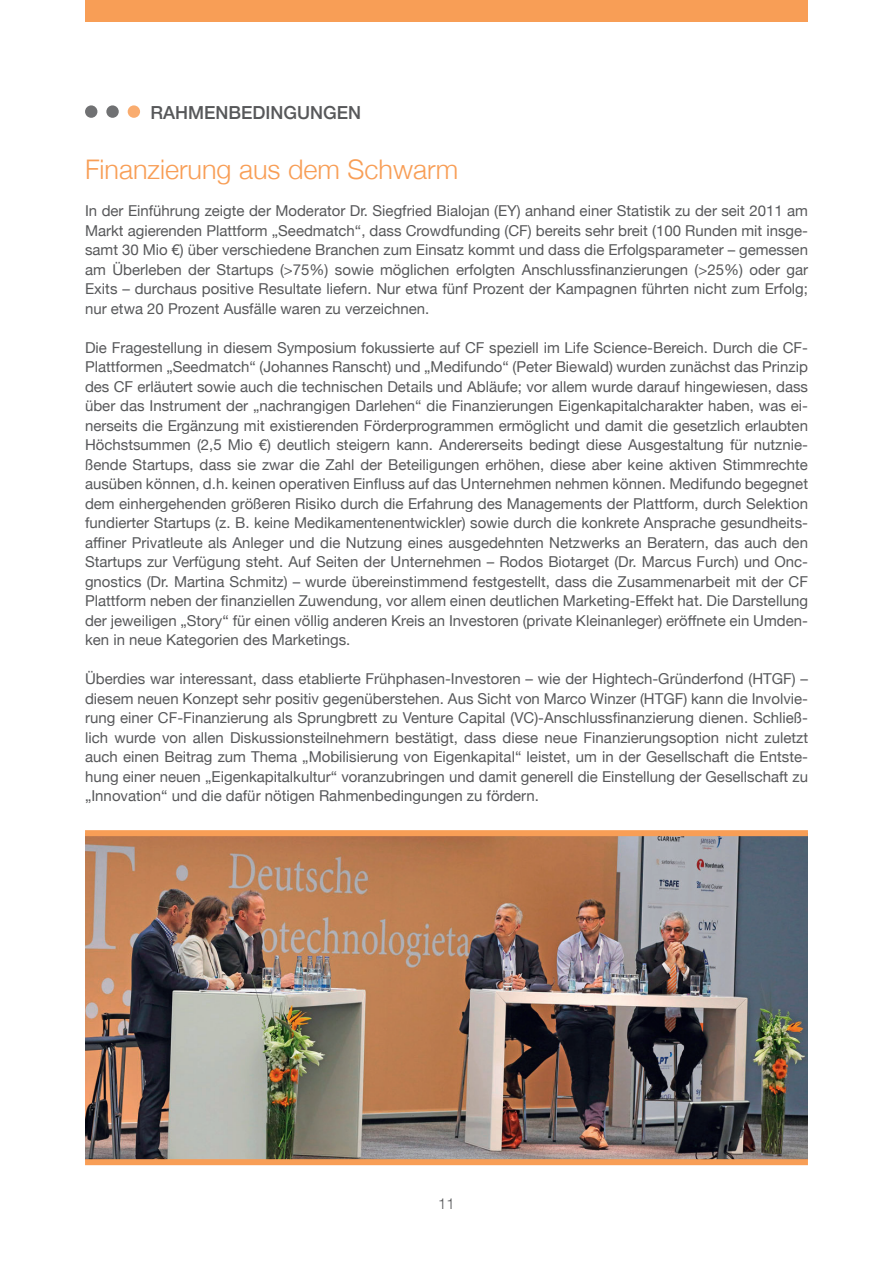
<style>
.page{position:relative;width:893px;height:1263px;background:#fff}
.page>*{position:absolute;margin:0;border:0;box-sizing:border-box;transform-origin:0 0}
.t1{font:300 27px "Helvetica Neue";color:#f89e56}
.t2{font:500 18px "Helvetica Neue";color:#57585a}
.t3{font:15px/19.5px "Helvetica Neue";color:#57585a;text-align:justify}
.t4{font:300 15px "Helvetica Neue";color:#57585a}
</style>
<div class="page">
<img style="left:85px;top:836px;width:723px;height:323px">
<div style="left:85px;top:0;width:723px;height:21px;background:#f89e56"></div>
<svg style="left:85px;top:105px;width:12px;height:13px"></svg>
<svg style="left:106px;top:105px;width:13px;height:13px"></svg>
<svg style="left:128px;top:105px;width:12px;height:13px"></svg>
<div style="left:85px;top:1159px;width:723px;height:6px;background:#f89e56"></div>
<div style="left:85px;top:830px;width:723px;height:6px;background:#f89e56"></div>
<p class="t2" style="left:151px;top:98px;width:212px">RAHMENBEDINGUNGEN</p>
<h1 class="t1" style="left:85px;top:148px;width:375px">Finanzierung aus dem Schwarm</h1>
<p class="t3" style="left:85px;top:202px;width:725px">In der Einführung zeigte der Moderator Dr. Siegfried Bialojan (EY) anhand einer Statistik zu der seit 2011 am Markt agierenden Plattform „Seedmatch“, dass Crowdfunding (CF) bereits sehr breit (100 Runden mit insge&shy;samt 30 Mio €) über verschiedene Branchen zum Einsatz kommt und dass die Erfolgsparameter – gemessen am Überleben der Startups (&gt;75%) sowie möglichen erfolgten Anschlussfinanzierungen (&gt;25%) oder gar Exits – durchaus positive Resultate liefern. Nur etwa fünf Prozent der Kampagnen führten nicht zum Erfolg; nur etwa 20 Prozent Ausfälle waren zu verzeichnen.</p>
<p class="t3" style="left:85px;top:339px;width:724px">Die Fragestellung in diesem Symposium fokussierte auf CF speziell im Life Science-Bereich. Durch die CF-Plattformen „Seedmatch“ (Johannes Ranscht) und „Medifundo“ (Peter Biewald) wurden zunächst das Prinzip des CF erläutert sowie auch die technischen Details und Abläufe; vor allem wurde darauf hingewiesen, dass über das Instrument der „nachrangigen Darlehen“ die Finanzierungen Eigenkapitalcharakter haben, was ei&shy;nerseits die Ergänzung mit existierenden Förderprogrammen ermöglicht und damit die gesetzlich erlaubten Höchstsummen (2,5 Mio €) deutlich steigern kann. Andererseits bedingt diese Ausgestaltung für nutznie&shy;ßende Startups, dass sie zwar die Zahl der Beteiligungen erhöhen, diese aber keine aktiven Stimmrechte ausüben können, d.h. keinen operativen Einfluss auf das Unternehmen nehmen können. Medifundo begegnet dem einhergehenden größeren Risiko durch die Erfahrung des Managements der Plattform, durch Selektion fundierter Startups (z. B. keine Medikamentenentwickler) sowie durch die konkrete Ansprache gesundheits&shy;affiner Privatleute als Anleger und die Nutzung eines ausgedehnten Netzwerks an Beratern, das auch den Startups zur Verfügung steht. Auf Seiten der Unternehmen – Rodos Biotarget (Dr. Marcus Furch) und Onc&shy;gnostics (Dr. Martina Schmitz) – wurde übereinstimmend festgestellt, dass die Zusammenarbeit mit der CF Plattform neben der finanziellen Zuwendung, vor allem einen deutlichen Marketing-Effekt hat. Die Darstellung der jeweiligen „Story“ für einen völlig anderen Kreis an Investoren (private Kleinanleger) eröffnete ein Umden&shy;ken in neue Kategorien des Marketings.</p>
<p class="t3" style="left:85px;top:670px;width:724px">Überdies war interessant, dass etablierte Frühphasen-Investoren – wie der Hightech-Gründerfond (HTGF) – diesem neuen Konzept sehr positiv gegenüberstehen. Aus Sicht von Marco Winzer (HTGF) kann die Involvie&shy;rung einer CF-Finanzierung als Sprungbrett zu Venture Capital (VC)-Anschlussfinanzierung dienen. Schließ&shy;lich wurde von allen Diskussionsteilnehmern bestätigt, dass diese neue Finanzierungsoption nicht zuletzt auch einen Beitrag zum Thema „Mobilisierung von Eigenkapital“ leistet, um in der Gesellschaft die Entste&shy;hung einer neuen „Eigenkapitalkultur“ voranzubringen und damit generell die Einstellung der Gesellschaft zu „Innovation“ und die dafür nötigen Rahmenbedingungen zu fördern.</p>
<p class="t4" style="left:438px;top:1191px;width:18px">11</p>
</div>
